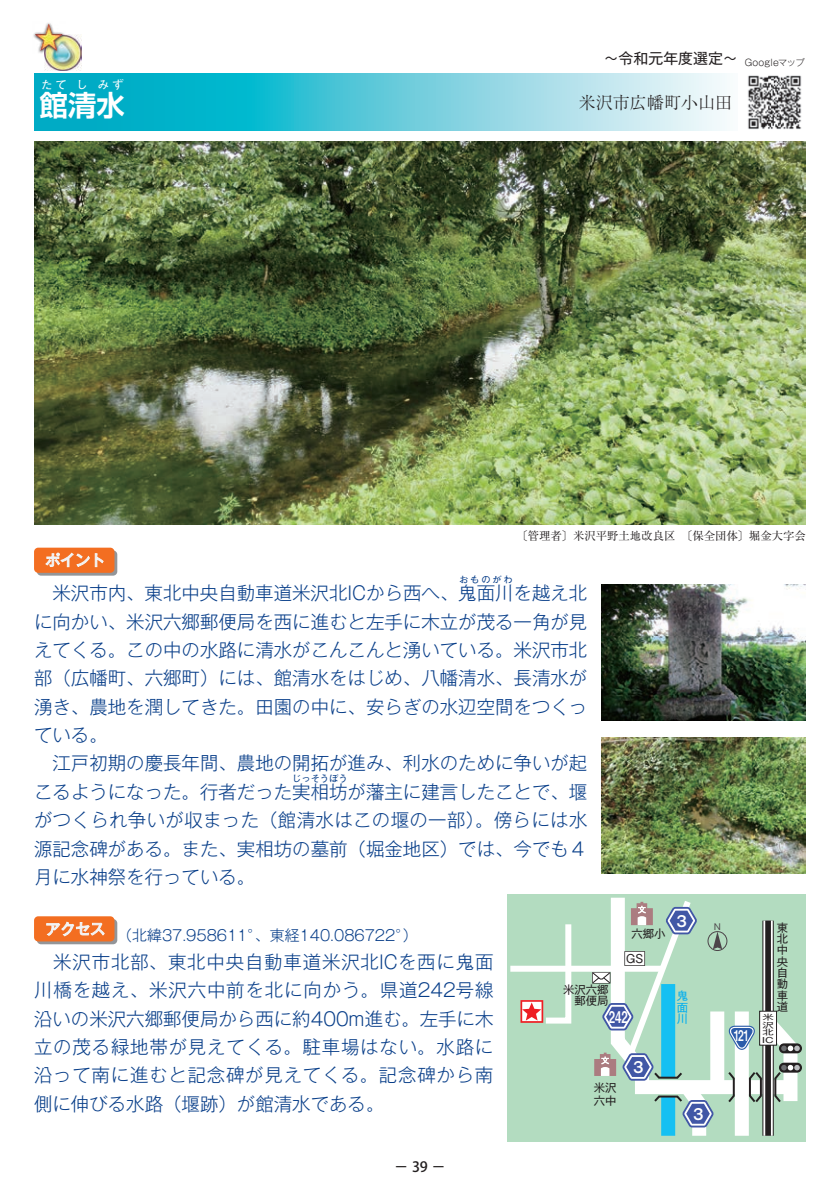
<style>
.page{position:relative;width:840px;height:1191px;background:#fff}
.page>*{position:absolute;margin:0;border:0;box-sizing:border-box;transform-origin:0 0}
.t1{font:700 28.4px "Shin Go Pro De";color:#fff}
.t2{font:300 18.4px/28.4px "Gothic MB101 Pro";color:#083e89;text-align:justify}
.t3{font:300 17px "Ryumin Pro";color:#231f20}
.t4{font:16.2px "Midashi Go Pro MB31";color:#fff;scale:.7 1}
.t5{font:16.2px "Midashi Go Pro MB31";color:#fff;scale:.9 1}
.t6{font:300 14.8px "Gothic MB101 Pro";color:#083e89}
.t7{font:14.8px "Gothic MB101 Pro";color:#231f20}
.t8{font:14.8px "Midashi Go Pro MB31";color:#fff;scale:.68 1}
.t9{font:500 14.2px "Koz Go Pro";color:#231f20}
.t10{font:11.4px "Ryumin Pro";color:#231f20}
.t11{font:11.4px/11.4px "Gothic MB101 Pro";color:#231f20}
.t12{font:700 11.4px "Shin Go Pro De";color:#fff}
.t13{font:11.4px/11.4px "Gothic MB101 Pro";color:#00aeef;text-align:justify}
.t14{font:300 9.2px "Gothic MB101 Pro";color:#083e89}
.t15{font:8.6px "Gothic MB101 Pro";color:#4c4449}
.t16{font:7.6px/7.6px "Gothic MB101 Pro";color:#231f20;text-align:justify;scale:1.5 1}
</style>
<div class="page">
<svg style="left:37px;top:550px;width:80px;height:25px"></svg>
<div style="left:34px;top:547px;width:80px;height:26px;background:#f36e21;border-radius:4px"></div>
<svg style="left:45px;top:552px;width:59px;height:15px"></svg>
<svg style="left:37px;top:919px;width:80px;height:25px"></svg>
<div style="left:34px;top:916px;width:80px;height:25px;background:#f36e21;border-radius:4px"></div>
<svg style="left:46px;top:921px;width:59px;height:15px"></svg>
<img style="left:601px;top:584px;width:204px;height:136px">
<img style="left:601px;top:737px;width:204px;height:136px">
<div style="left:506px;top:894px;width:298px;height:247px;background:#b3dcc0"></div>
<div style="left:510px;top:965px;width:152px;height:6px;background:#fff"></div>
<svg style="left:520px;top:924px;width:54px;height:100px"></svg>
<svg style="left:591px;top:897px;width:211px;height:239px"></svg>
<svg style="left:34px;top:74px;width:693px;height:56px;background:#5ecadb"></svg>
<img style="left:34px;top:142px;width:771px;height:382px">
<img style="left:748px;top:75px;width:54px;height:55px">
<img style="left:44px;top:34px;width:37px;height:37px">
<svg style="left:33px;top:23px;width:33px;height:30px"></svg>
<img style="left:34px;top:24px;width:29px;height:27px">
<p class="t12" style="left:41px;top:76px;width:27px">たて</p>
<p class="t12" style="left:77px;top:76px;width:13px">し</p>
<p class="t12" style="left:98px;top:76px;width:27px">みず</p>
<h1 class="t1" style="left:40px;top:82px;width:87px">館清水</h1>
<p class="t7" style="left:603px;top:46px;width:202px">～令和元年度選定～ <sub>Googleマップ</sub></p>
<p class="t3" style="left:578px;top:89px;width:155px">米沢市広幡町小山田</p>
<p class="t10" style="left:516px;top:527px;width:291px">〔管理者〕米沢平野土地改良区　〔保全団体〕堀金大字会</p>
<p class="t14" style="left:459px;top:572px;width:55px">おものがわ</p>
<p class="t2" style="left:34px;top:605px;width:554px;text-align:left">に向かい、米沢六郷郵便局を西に進むと左手に木立が茂る一角が見えてくる。この中の水路に清水がこんこんと湧いている。米沢市北部（広幡町、六郷町）には、館清水をはじめ、八幡清水、長清水が湧き、農地を潤してきた。田園の中に、安らぎの水辺空間をつくっている。<br>　江戸初期の慶長年間、農地の開拓が進み、利水のために争いが起こるようになった。行者だった実相坊が藩主に建言したことで、堰</p>
<p class="t2" style="left:34px;top:576px;width:554px">　米沢市内、東北中央自動車道米沢北ICから西へ、鬼面川を越え北</p>
<p class="t14" style="left:292px;top:770px;width:57px">じっそうぼう</p>
<p class="t2" style="left:34px;top:803px;width:554px">がつくられ争いが収まった（館清水はこの堰の一部）。傍らには水源記念碑がある。また、実相坊の墓前（堀金地区）では、今でも４月に水神祭を行っている。</p>
<p class="t6" style="left:117px;top:923px;width:302px">（北緯37.958611°、東経140.086722°）</p>
<p class="t2" style="left:34px;top:945px;width:461px">　米沢市北部、東北中央自動車道米沢北ICを西に鬼面川橋を越え、米沢六中前を北に向かう。県道242号線沿いの米沢六郷郵便局から西に約400m進む。左手に木立の茂る緑地帯が見えてくる。駐車場はない。水路に沿って南に進むと記念碑が見えてくる。記念碑から南側に伸びる水路（堰跡）が館清水である。</p>
<p class="t11" style="left:631px;top:926px;width:36px">六郷小</p>
<p class="t11" style="left:563px;top:982px;width:47px">米沢六郷</p>
<p class="t11" style="left:574px;top:993px;width:36px">郵便局</p>
<p class="t11" style="left:625px;top:951px;width:19px">GS</p>
<p class="t4" style="left:608px;top:1003px;width:28px">242</p>
<p class="t11" style="left:593px;top:1079px;width:24px;line-height:13.6px">米沢六中</p>
<p class="t5" style="left:630px;top:1053px;width:18px">３</p>
<p class="t5" style="left:674px;top:907px;width:18px">３</p>
<p class="t13" style="left:676px;top:988px;width:12px">鬼面川</p>
<p class="t5" style="left:690px;top:1100px;width:18px">３</p>
<p class="t15" style="left:712px;top:919px;width:10px">Ｎ</p>
<p class="t8" style="left:733px;top:1023px;width:24px">121</p>
<p class="t11" style="left:776px;top:920px;width:13px">東北中央自動車道</p>
<p class="t16" style="left:761px;top:1012px;width:9px">米沢北IC</p>
<p class="t9" style="left:394px;top:1158px;width:53px">－39－</p>
</div>
